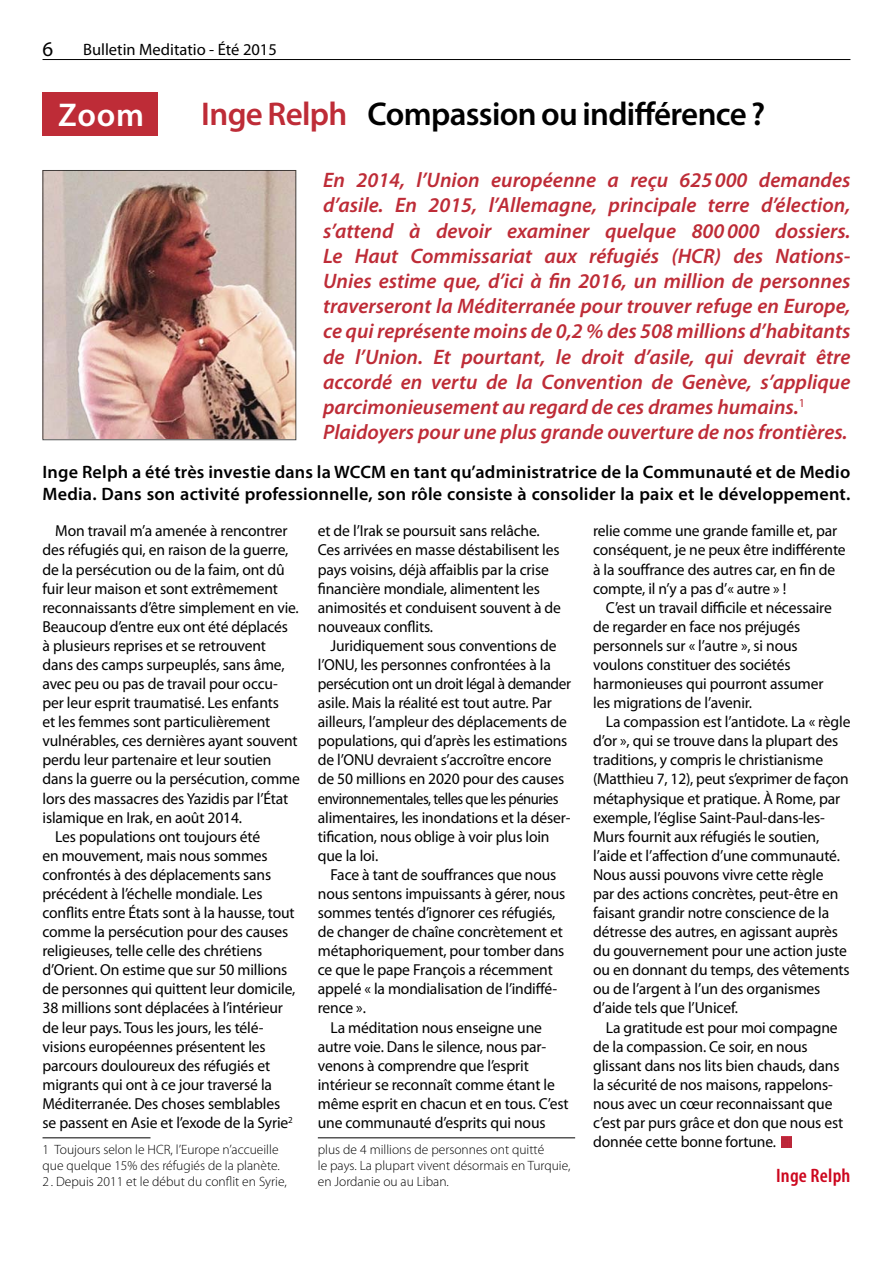
<style>
.page{position:relative;width:893px;height:1263px;background:#fff}
.page>*{position:absolute;margin:0;border:0;box-sizing:border-box;transform-origin:0 0}
.t1{font:600 33px "Myriad Pro";letter-spacing:-.02em;color:#000}
.Capa_chamada_título{font:600 33px "Myriad Pro";color:#fff}
.t2{font:italic 600 21px/25.2px "Myriad Pro";color:#be2c37;text-align:justify}
.t3{font:21px "Myriad Pro";color:#000}
.t4{font:600 condensed 19.5px "Myriad Pro";letter-spacing:.01em;color:#cd071e;scale:1.05 1}
.t5{font:600 18px/21.6px "Myriad Pro";letter-spacing:.01em;color:#000}
.t6{font:16.5px "Myriad Pro";color:#000}
.t7{font:15.9px/19px "Myriad Pro";letter-spacing:-.01em;color:#000}
.t8{font:300 13.5px/16.2px "Myriad Pro";color:#000}
.s1{color:#be2c37}
</style>
<div class="page">
<hr style="left:43px;top:59px;width:807px;height:1px;background:#000">
<img style="left:45px;top:172px;width:249px;height:266px">
<hr style="left:43px;top:1137px;width:108px;height:1px;background:#000">
<hr style="left:318px;top:1137px;width:257px;height:1px;background:#000">
<svg style="left:782px;top:1136px;width:10px;height:11px"></svg>
<div style="left:43px;top:92px;width:115px;height:44px;background:#be2c37"></div>
<h2 class="t3" style="left:43px;top:36px;width:12px">6</h2>
<p class="t6" style="left:83px;top:40px;width:195px">Bulletin Meditatio - Été 2015</p>
<p class="Capa_chamada_título" style="left:58px;top:94px;width:87px">Zoom</p>
<p class="t1" style="left:201px;top:93px;width:566px"><span class="s1">Inge Relph</span> Compassion ou indifférence ?</p>
<p class="t2" style="left:323px;top:167px;width:529px">En 2014, l’Union européenne a reçu 625000 demandes d’asile. En 2015, l’Allemagne, principale terre d’élection, s’attend à devoir examiner quelque 800000 dossiers.<br>Le Haut Commissariat aux réfugiés (HCR) des Nations-Unies estime que, d’ici à fin 2016, un million de personnes traverseront la Méditerranée pour trouver refuge en Europe, ce qui représente moins de 0,2 % des 508 millions d’habitants de l’Union. Et pourtant, le droit d’asile, qui devrait être accordé en vertu de la Convention de Genève, s’applique parcimonieusement au regard de ces drames humains.<sup>1</sup></p>
<p class="t2" style="left:323px;top:419px;width:526px">Plaidoyers pour une plus grande ouverture de nos frontières.</p>
<p class="t5" style="left:43px;top:461px;width:809px">Inge Relph a été très investie dans la WCCM en tant qu’administratrice de la Communauté et de Medio<br>Media. Dans son activité professionnelle, son rôle consiste à consolider la paix et le développement.</p>
<p class="t7" style="left:43px;top:521px;width:259px;text-indent:13px">Mon travail m’a amenée à rencontrer des réfugiés qui, en raison de la guerre, de la persécution ou de la faim, ont dû fuir leur maison et sont extrêmement reconnaissants d’être simplement en vie.<br>Beaucoup d’entre eux ont été déplacés<br>à plusieurs reprises et se retrouvent dans des camps surpeuplés, sans âme, avec peu ou pas de travail pour occu&shy;per leur esprit traumatisé. Les enfants<br>et les femmes sont particulièrement vulnérables, ces dernières ayant souvent perdu leur partenaire et leur soutien dans la guerre ou la persécution, comme lors des massacres des Yazidis par l’État islamique en Irak, en août 2014.</p>
<p class="t7" style="left:43px;top:827px;width:254px;text-indent:13px">Les populations ont toujours été<br>en mouvement, mais nous sommes confrontés à des déplacements sans précédent à l’échelle mondiale. Les conflits entre États sont à la hausse, tout comme la persécution pour des causes religieuses, telle celle des chrétiens d’Orient. On estime que sur 50 millions de personnes qui quittent leur domicile, 38 millions sont déplacées à l’intérieur de leur pays. Tous les jours, les télé&shy;visions européennes présentent les parcours douloureux des réfugiés et migrants qui ont à ce jour traversé la Méditerranée. Des choses semblables se passent en Asie et l’exode de la Syrie<sup>2</sup></p>
<p class="t8" style="left:43px;top:1141px;width:239px">1 Toujours selon le HCR, l’Europe n’accueille que quelque 15% des réfugiés de la planète.</p>
<p class="t8" style="left:43px;top:1174px;width:246px">2 . Depuis 2011 et le début du conflit en Syrie,</p>
<p class="t7" style="left:318px;top:521px;width:245px">et de l’Irak se poursuit sans relâche.<br>Ces arrivées en masse déstabilisent les pays voisins, déjà affaiblis par la crise financière mondiale, alimentent les animosités et conduisent souvent à de nouveaux conflits.</p>
<p class="t7" style="left:318px;top:636px;width:255px;text-indent:13px">Juridiquement sous conventions de l’ONU, les personnes confrontées à la persécution ont un droit légal à demander asile. Mais la réalité est tout autre. Par ailleurs, l’ampleur des déplacements de populations, qui d’après les estimations de l’ONU devraient s’accroître encore de 50 millions en 2020 pour des causes environnementales, telles que les pénuries alimentaires, les inondations et la déser&shy;tification, nous oblige à voir plus loin que la loi.</p>
<p class="t7" style="left:318px;top:865px;width:249px;text-indent:13px">Face à tant de souffrances que nous nous sentons impuissants à gérer, nous sommes tentés d’ignorer ces réfugiés, de changer de chaîne concrètement et métaphoriquement, pour tomber dans ce que le pape François a récemment appelé « la mondialisation de l’indiffé&shy;rence ».</p>
<p class="t7" style="left:318px;top:1017px;width:252px;text-indent:13px">La méditation nous enseigne une autre voie. Dans le silence, nous par&shy;venons à comprendre que l’esprit intérieur se reconnaît comme étant le même esprit en chacun et en tous. C’est une communauté d’esprits qui nous</p>
<p class="t8" style="left:318px;top:1141px;width:254px">plus de 4 millions de personnes ont quitté<br>le pays. La plupart vivent désormais en Turquie, en Jordanie ou au Liban.</p>
<p class="t7" style="left:593px;top:521px;width:254px">relie comme une grande famille et, par conséquent, je ne peux être indifférente à la souffrance des autres car, en fin de compte, il n’y a pas d’« autre » !</p>
<p class="t7" style="left:593px;top:598px;width:240px;text-indent:13px">C’est un travail difficile et nécessaire de regarder en face nos préjugés personnels sur « l’autre », si nous voulons constituer des sociétés harmonieuses qui pourront assumer les migrations de l’avenir.</p>
<p class="t7" style="left:593px;top:712px;width:259px;text-indent:13px">La compassion est l’antidote. La « règle d’or », qui se trouve dans la plupart des traditions, y compris le christianisme (Matthieu 7, 12), peut s’exprimer de façon métaphysique et pratique. À Rome, par exemple, l’église Saint-Paul-dans-les-Murs fournit aux réfugiés le soutien, l’aide et l’affection d’une communauté.<br>Nous aussi pouvons vivre cette règle<br>par des actions concrètes, peut-être en faisant grandir notre conscience de la détresse des autres, en agissant auprès du gouvernement pour une action juste ou en donnant du temps, des vêtements ou de l’argent à l’un des organismes d’aide tels que l’Unicef.</p>
<p class="t7" style="left:593px;top:1017px;width:251px;text-indent:13px">La gratitude est pour moi compagne de la compassion. Ce soir, en nous glissant dans nos lits bien chauds, dans la sécurité de nos maisons, rappelons&shy;nous avec un cœur reconnaissant que c’est par purs grâce et don que nous est donnée cette bonne fortune.</p>
<p class="t4" style="left:776px;top:1163px;width:72px">Inge Relph</p>
</div>
